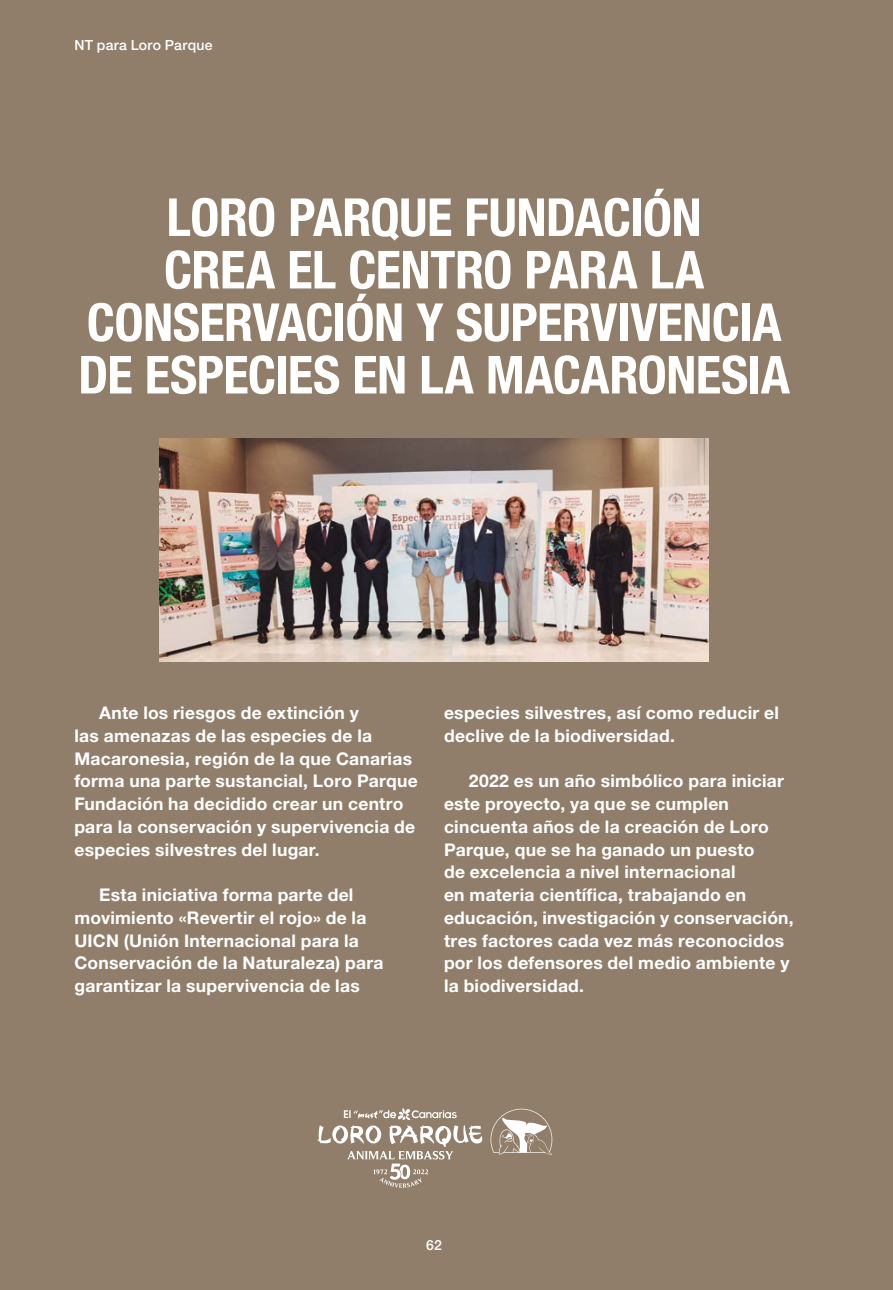
<style>
.page{position:relative;width:893px;height:1290px;background:#907e6a}
.page>*{position:absolute;margin:0;border:0;box-sizing:border-box;transform-origin:0 0}
.t1{font:700 condensed 52.5px/52.5px "Helvetica Neue LT Std";letter-spacing:-.01em;color:#fff;text-align:center}
.t2{font:700 17.5px/22.8px "Helvetica Neue LT Std";letter-spacing:.015em;color:#fff}
.t3{font:500 14px "Helvetica Neue LT Std";letter-spacing:.015em;color:#fff}
</style>
<div class="page">
<svg style="left:318px;top:1108px;width:164px;height:80px"></svg>
<svg style="left:490px;top:1109px;width:62px;height:46px"></svg>
<img style="left:160px;top:438px;width:548px;height:224px">
<p class="t3" style="left:74px;top:36px;width:140px">NT para Loro Parque</p>
<p class="t1" style="left:78px;top:190px;width:713px">LORO PARQUE FUNDACIÓN<br>CREA EL CENTRO PARA LA<br>CONSERVACIÓN Y SUPERVIVENCIA<br>DE ESPECIES EN LA MACARONESIA</p>
<p class="t2" style="left:74px;top:701px;width:345px;text-indent:25px">Ante los riesgos de extinción y<br>las amenazas de las especies de la Macaronesia, región de la que Canarias forma una parte sustancial, Loro Parque Fundación ha decidido crear un centro para la conservación y supervivencia de especies silvestres del lugar.</p>
<p class="t2" style="left:74px;top:883px;width:311px;text-indent:25px">Esta iniciativa forma parte del movimiento «Revertir el rojo» de la UICN (Unión Internacional para la Conservación de la Naturaleza) para garantizar la supervivencia de las</p>
<p class="t2" style="left:444px;top:701px;width:337px">especies silvestres, así como reducir el declive de la biodiversidad.</p>
<p class="t2" style="left:444px;top:769px;width:351px;text-indent:25px">2022 es un año simbólico para iniciar este proyecto, ya que se cumplen cincuenta años de la creación de Loro Parque, que se ha ganado un puesto<br>de excelencia a nivel internacional<br>en materia científica, trabajando en educación, investigación y conservación, tres factores cada vez más reconocidos por los defensores del medio ambiente y la biodiversidad.</p>
<p class="t3" style="left:426px;top:1237px;width:17px">62</p>
</div>
